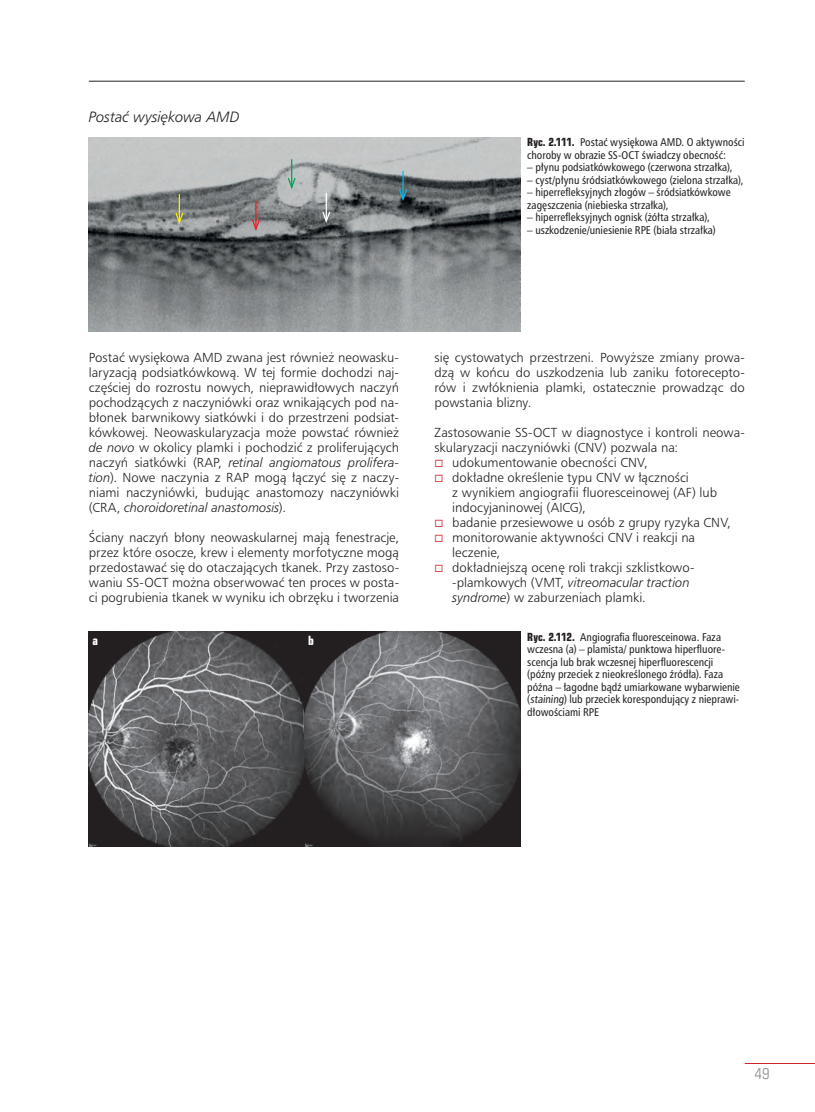
<style>
.page{position:relative;width:815px;height:1112px;background:#fff}
.page>*{position:absolute;margin:0;border:0;box-sizing:border-box;transform-origin:0 0}
.t1{font:15px "Humnst 777 Lt PL Light Italic A";letter-spacing:-.005em;color:#231f20}
.t2{font:15px "Square 721 Cn PL Regular A";color:#939598}
.t3{font:13.12px/15px "Humnst 777 Lt PL Light A";color:#231f20;text-align:justify}
.t4{font:13.12px "Humnst 777 Lt PL Light Italic A";letter-spacing:-.005em;color:#231f20}
.t5{font:12.5px "Square 721 Cn PL Bold A";color:#fff}
.t6{font:11.25px/12.5px "Humnst 777 Cn PL Regular A";color:#231f20}
.s1{font-family:"Square 721 Cn PL Bold A"}
.s2{font-family:"Humnst 777 Lt PL Light Italic A"}
.s3{font-family:"Humnst 777 Lt PL Light A"}
</style>
<div class="page">
<hr style="left:744px;top:1063px;width:71px;height:1px;background:#d1232a">
<hr style="left:89px;top:81px;width:655px;height:1px;background:#231f20">
<img style="left:89px;top:137px;width:431px;height:194px">
<svg style="left:174px;top:194px;width:10px;height:32px"></svg>
<svg style="left:251px;top:201px;width:10px;height:32px"></svg>
<svg style="left:287px;top:159px;width:10px;height:32px"></svg>
<hr style="left:325px;top:193px;width:2px;height:28px;background:#fff">
<svg style="left:321px;top:210px;width:10px;height:15px"></svg>
<svg style="left:398px;top:171px;width:10px;height:32px"></svg>
<img style="left:89px;top:632px;width:431px;height:214px">
<p class="t1" style="left:89px;top:107px;width:152px">Postać wysiękowa AMD</p>
<p class="t6" style="left:527px;top:136px;width:219px"><span class="s1">Ryc. 2.111.</span> Postać wysiękowa AMD. O aktywności choroby w obrazie SS-OCT świadczy obecność:</p>
<p class="t6" style="left:527px;top:161px;width:207px">– płynu podsiatkówkowego (czerwona strzałka),</p>
<p class="t6" style="left:527px;top:173px;width:218px">– cyst/płynu śródsiatkówkowego (zielona strzałka),</p>
<p class="t6" style="left:527px;top:186px;width:205px">– hiperrefleksyjnych złogów – śródsiatkówkowe zagęszczenia (niebieska strzałka),</p>
<p class="t6" style="left:527px;top:211px;width:184px">– hiperrefleksyjnych ognisk (żółta strzałka),</p>
<p class="t6" style="left:527px;top:223px;width:190px">– uszkodzenie/uniesienie RPE (biała strzałka)</p>
<p class="t3" style="left:89px;top:349px;width:312px">Postać wysiękowa AMD zwana jest również neowasku&shy;laryzacją podsiatkówkową. W tej formie dochodzi naj&shy;częściej do rozrostu nowych, nieprawidłowych naczyń pochodzących z naczyniówki oraz wnikających pod na&shy;błonek barwnikowy siatkówki i do przestrzeni podsiat&shy;kówkowej. Neowaskularyzacja może powstać również <span class="s2">de novo</span> w okolicy plamki i pochodzić z proliferujących</p>
<p class="t4" style="left:89px;top:454px;width:312px"><span class="s3">naczyń siatkówki (RAP,</span> retinal angiomatous prolifera-</p>
<p class="t3" style="left:89px;top:469px;width:312px"><span class="s2">tion</span>). Nowe naczynia z RAP mogą łączyć się z naczy&shy;niami naczyniówki, budując anastomozy naczyniówki</p>
<p class="t4" style="left:89px;top:499px;width:198px"><span class="s3">(CRA,</span> choroidoretinal anastomosis<span class="s3">).</span></p>
<p class="t3" style="left:89px;top:529px;width:312px">Ściany naczyń błony neowaskularnej mają fenestracje, przez które osocze, krew i elementy morfotyczne mogą przedostawać się do otaczających tkanek. Przy zastoso&shy;waniu SS-OCT można obserwować ten proces w posta&shy;ci pogrubienia tkanek w wyniku ich obrzęku i tworzenia</p>
<p class="t5" style="left:92px;top:633px;width:7px">a</p>
<p class="t5" style="left:308px;top:633px;width:7px">b</p>
<p class="t3" style="left:434px;top:349px;width:312px">się cystowatych przestrzeni. Powyższe zmiany prowa&shy;dzą w końcu do uszkodzenia lub zaniku fotorecepto&shy;rów i zwłóknienia plamki, ostatecznie prowadząc do powstania blizny.</p>
<p class="t3" style="left:434px;top:424px;width:312px">Zastosowanie SS-OCT w diagnostyce i kontroli neowa-</p>
<p class="t3" style="left:434px;top:439px;width:245px">skularyzacji naczyniówki (CNV) pozwala na:</p>
<p class="t3" style="left:452px;top:454px;width:197px">udokumentowanie obecności CNV,</p>
<p class="t3" style="left:452px;top:469px;width:238px">dokładne określenie typu CNV w łączności</p>
<p class="t3" style="left:452px;top:484px;width:266px">z wynikiem angiografii fluoresceinowej (AF) lub</p>
<p class="t3" style="left:452px;top:499px;width:135px">indocyjaninowej (AICG),</p>
<p class="t3" style="left:452px;top:514px;width:280px">badanie przesiewowe u osób z grupy ryzyka CNV,</p>
<p class="t3" style="left:452px;top:529px;width:244px">monitorowanie aktywności CNV i reakcji na</p>
<p class="t3" style="left:452px;top:544px;width:49px">leczenie,</p>
<p class="t3" style="left:452px;top:559px;width:244px">dokładniejszą ocenę roli trakcji szklistkowo-</p>
<p class="t4" style="left:452px;top:574px;width:239px"><span class="s3">-plamkowych (VMT,</span> vitreomacular traction</p>
<p class="t3" style="left:452px;top:589px;width:195px"><span class="s2">syndrome</span>) w zaburzeniach plamki.</p>
<p class="t6" style="left:527px;top:630px;width:214px"><span class="s1">Ryc. 2.112.</span> Angiografia fluoresceinowa. Faza wczesna (a) – plamista/ punktowa hiperfluore&shy;scencja lub brak wczesnej hiperfluorescencji (późny przeciek z nieokreślonego źródła). Faza późna – łagodne bądź umiarkowane wybarwienie (staining) lub przeciek korespondujący z nieprawi&shy;dłowościami RPE</p>
<p class="t2" style="left:754px;top:1064px;width:16px">49</p>
</div>
